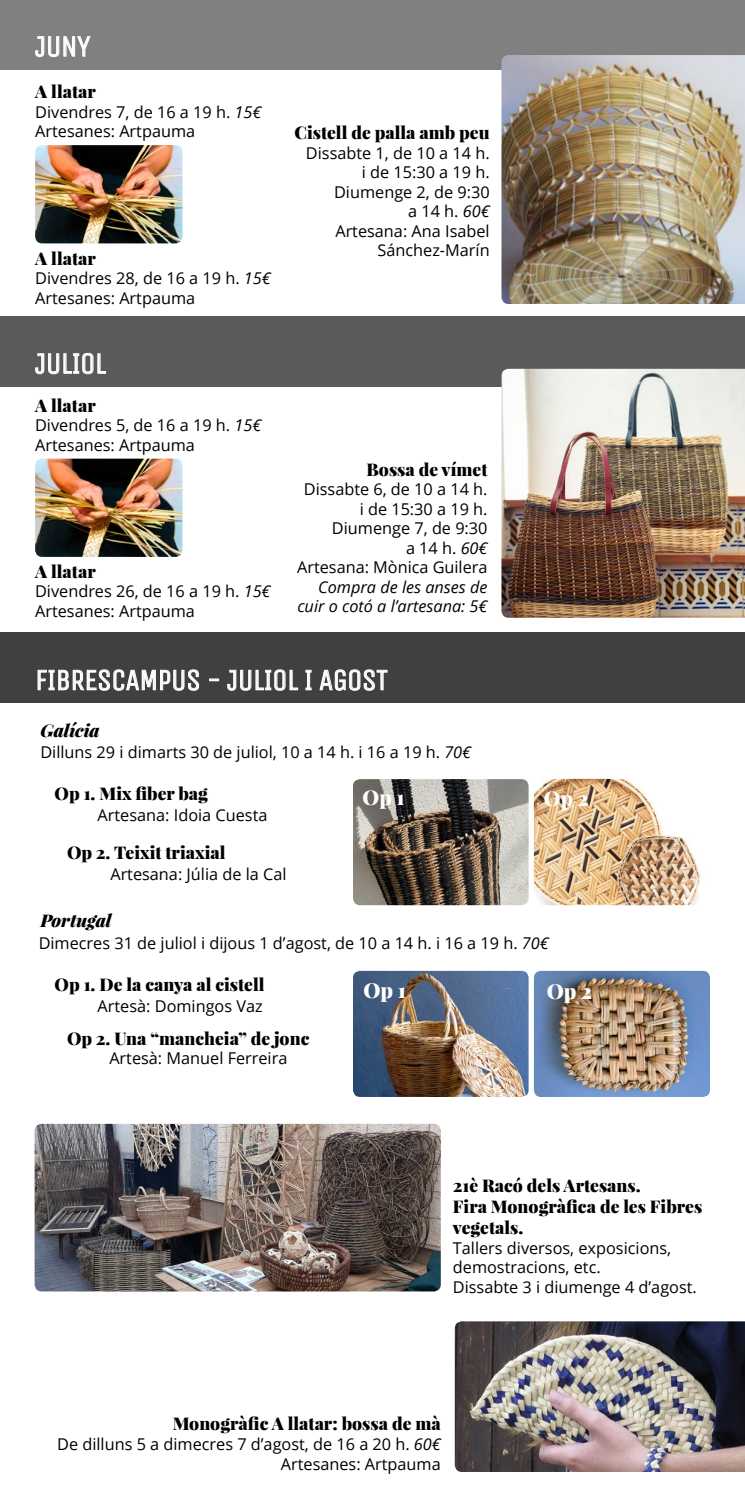
<style>
.page{position:relative;width:745px;height:1489px;background:#fff}
.page>*{position:absolute;margin:0;border:0;box-sizing:border-box;transform-origin:0 0}
.t1{font:30px "Unica One";letter-spacing:-.02em;color:#fff}
.t2{font:900 20.75px "Playfair Display";color:#fff}
.t3{font:900 20.5px "Playfair Display";color:#fff}
.t4{font:900 17.5px/21px "Playfair Display";color:#000}
.t5{font:italic 900 17.5px "Playfair Display";color:#000}
.t6{font:16.25px/19.5px "Open Sans";color:#000}
.t7{font:italic 16.25px/19.5px "Open Sans";color:#000;text-align:right}
.s1{font-style:italic}
</style>
<div class="page">
<div style="left:0;top:632px;width:744px;height:71px;background:#404040"></div>
<svg style="left:38px;top:669px;width:161px;height:21px"></svg>
<svg style="left:209px;top:678px;width:10px;height:3px"></svg>
<svg style="left:227px;top:669px;width:71px;height:21px"></svg>
<svg style="left:305px;top:669px;width:6px;height:21px"></svg>
<svg style="left:319px;top:669px;width:68px;height:21px"></svg>
<img style="left:353px;top:970px;width:175px;height:126px">
<img style="left:353px;top:779px;width:175px;height:126px">
<img style="left:533px;top:778px;width:167px;height:127px">
<img style="left:533px;top:970px;width:176px;height:126px">
<img style="left:35px;top:1123px;width:405px;height:168px">
<img style="left:454px;top:1321px;width:290px;height:150px">
<div style="left:0;top:0;width:744px;height:70px;background:#808080"></div>
<div style="left:0;top:316px;width:744px;height:71px;background:#5a5a5a"></div>
<svg style="left:35px;top:36px;width:55px;height:21px"></svg>
<svg style="left:35px;top:353px;width:71px;height:21px"></svg>
<img style="left:501px;top:55px;width:243px;height:249px">
<img style="left:501px;top:369px;width:243px;height:248px">
<img style="left:35px;top:145px;width:147px;height:98px">
<img style="left:35px;top:458px;width:147px;height:99px">
<h1 class="t1" style="left:35px;top:29px;width:57px">JUNY</h1>
<p class="t4" style="left:35px;top:81px;width:62px">A llatar</p>
<p class="t6" style="left:35px;top:102px;width:227px">Divendres 7, de 16 a 19 h. <span class="s1">15€<br></span>Artesanes: Artpauma</p>
<p class="t4" style="left:35px;top:248px;width:62px">A llatar</p>
<p class="t6" style="left:35px;top:268px;width:237px">Divendres 28, de 16 a 19 h. <span class="s1">15€<br></span>Artesanes: Artpauma</p>
<h1 class="t1" style="left:35px;top:346px;width:72px">JULIOL</h1>
<p class="t4" style="left:35px;top:394px;width:62px">A llatar</p>
<p class="t6" style="left:35px;top:415px;width:227px">Divendres 5, de 16 a 19 h. <span class="s1">15€<br></span>Artesanes: Artpauma</p>
<p class="t4" style="left:35px;top:560px;width:62px">A llatar</p>
<p class="t6" style="left:35px;top:581px;width:237px">Divendres 26, de 16 a 19 h. <span class="s1">15€<br></span>Artesanes: Artpauma</p>
<p class="t4" style="left:294px;top:122px;width:196px">Cistell de palla amb peu</p>
<p class="t6" style="left:306px;top:142px;width:185px;text-align:right">Dissabte 1, de 10 a 14 h. i de 15:30 a 19 h.<br>Diumenge 2, de 9:30<br>a 14 h. <span class="s1">60€<br></span>Artesana: Ana Isabel<br>Sánchez-Marín</p>
<p class="t4" style="left:366px;top:458px;width:122px">Bossa de vímet</p>
<p class="t6" style="left:297px;top:479px;width:192px;text-align:right">Dissabte 6, de 10 a 14 h. i de 15:30 a 19 h.<br>Diumenge 7, de 9:30<br>a 14 h. <span class="s1">60€<br></span>Artesana: Mònica Guilera</p>
<p class="t7" style="left:297px;top:576px;width:191px">Compra de les anses de cuir o cotó a l’artesana: 5€</p>
<h1 class="t1" style="left:35px;top:662px;width:354px">FIBRESCAMPUS - JULIOL I AGOST</h1>
<p class="t5" style="left:40px;top:718px;width:61px">Galícia</p>
<p class="t6" style="left:40px;top:741px;width:432px">Dilluns 29 i dimarts 30 de juliol, 10 a 14 h. i 16 a 19 h. <span class="s1">70€</span></p>
<p class="t4" style="left:55px;top:782px;width:155px">Op 1. Mix fiber bag</p>
<p class="t6" style="left:98px;top:804px;width:171px">Artesana: Idoia Cuesta</p>
<p class="t4" style="left:67px;top:841px;width:160px">Op 2. Teixit triaxial</p>
<p class="t6" style="left:110px;top:863px;width:177px">Artesana: Júlia de la Cal</p>
<p class="t5" style="left:40px;top:908px;width:73px">Portugal</p>
<p class="t3" style="left:362px;top:783px;width:43px">Op 1</p>
<p class="t3" style="left:543px;top:785px;width:46px">Op 2</p>
<p class="t6" style="left:39px;top:932px;width:511px">Dimecres 31 de juliol i dijous 1 d’agost, de 10 a 14 h. i 16 a 19 h. <span class="s1">70€</span></p>
<p class="t4" style="left:55px;top:973px;width:211px">Op 1. De la canya al cistell</p>
<p class="t6" style="left:98px;top:995px;width:166px">Artesà: Domingos Vaz</p>
<p class="t4" style="left:67px;top:1027px;width:244px">Op 2. Una “mancheia” de jonc</p>
<p class="t6" style="left:109px;top:1048px;width:179px">Artesà: Manuel Ferreira</p>
<p class="t2" style="left:363px;top:976px;width:44px">Op 1</p>
<p class="t2" style="left:546px;top:977px;width:47px">Op 2</p>
<p class="t4" style="left:452px;top:1174px;width:251px">21è Racó dels Artesans.<br>Fira Monogràfica de les Fibres vegetals.</p>
<p class="t6" style="left:452px;top:1237px;width:245px">Tallers diversos, exposicions, demostracions, etc.<br>Dissabte 3 i diumenge 4 d’agost.</p>
<p class="t4" style="left:173px;top:1412px;width:269px">Monogràfic A llatar: bossa de mà</p>
<p class="t6" style="left:57px;top:1433px;width:385px;text-align:right">De dilluns 5 a dimecres 7 d’agost, de 16 a 20 h. <span class="s1">60€<br></span>Artesanes: Artpauma</p>
</div>
